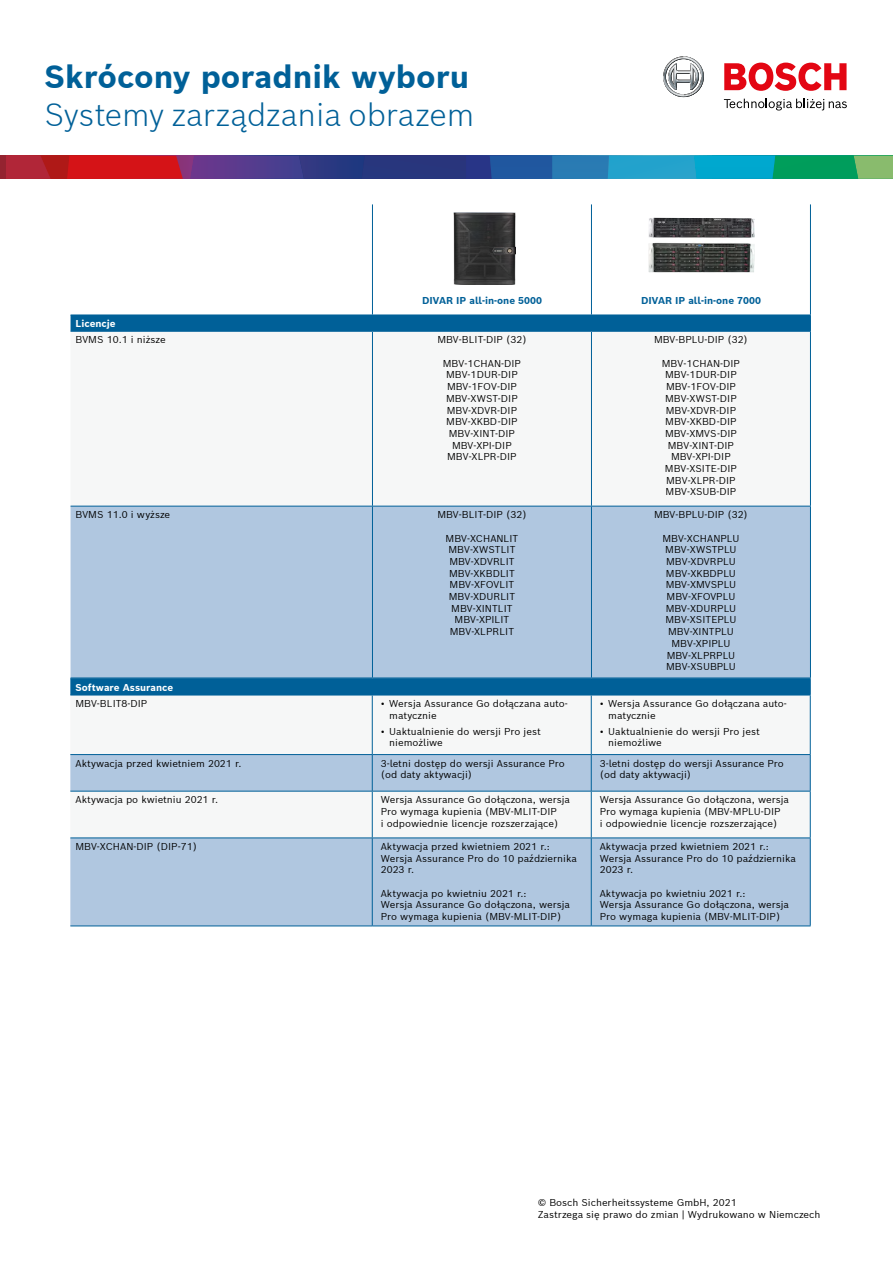
<style>
.page{position:relative;width:893px;height:1263px;background:#fff}
.page>*{position:absolute;margin:0;border:0;box-sizing:border-box;transform-origin:0 0}
.t1{font:300 31.5px "Bosch Sans";color:#006098}
.t2{font:700 31.5px "Bosch Sans";color:#006098}
.t3{font:9.75px/11.7px "Bosch Sans";color:#000}
.t4{font:700 9.75px "Bosch Sans";color:#006098}
.t5{font:700 9.75px "Bosch Sans";color:#fff}
</style>
<div class="page">
<div style="left:0;top:156px;width:5px;height:23px;background:#942330"></div>
<svg style="left:5px;top:156px;width:888px;height:23px"></svg>
<svg style="left:724px;top:99px;width:123px;height:11px"></svg>
<svg style="left:663px;top:56px;width:41px;height:41px"></svg>
<svg style="left:724px;top:63px;width:122px;height:28px"></svg>
<img style="left:454px;top:213px;width:62px;height:71px">
<img style="left:648px;top:218px;width:107px;height:54px">
<div style="left:71px;top:332px;width:739px;height:174px;background:#f6f7f7"></div>
<div style="left:71px;top:507px;width:739px;height:171px;background:#b0c7e0"></div>
<hr style="left:372px;top:204px;width:1px;height:111px;background:#006098">
<hr style="left:591px;top:204px;width:1px;height:111px;background:#006098">
<hr style="left:810px;top:204px;width:1px;height:111px;background:#006098">
<div style="left:71px;top:315px;width:740px;height:16px;background:#006098"></div>
<hr style="left:71px;top:331px;width:301px;height:1px;background:#006098">
<hr style="left:372px;top:331px;width:219px;height:1px;background:#006098">
<hr style="left:372px;top:332px;width:1px;height:174px;background:#006098">
<hr style="left:591px;top:331px;width:220px;height:1px;background:#006098">
<hr style="left:591px;top:332px;width:1px;height:174px;background:#006098">
<hr style="left:810px;top:332px;width:1px;height:174px;background:#006098">
<hr style="left:71px;top:506px;width:301px;height:1px;background:#006098">
<hr style="left:372px;top:506px;width:219px;height:1px;background:#006098">
<hr style="left:372px;top:506px;width:1px;height:172px;background:#006098">
<hr style="left:591px;top:506px;width:220px;height:1px;background:#006098">
<hr style="left:591px;top:506px;width:1px;height:172px;background:#006098">
<hr style="left:810px;top:506px;width:1px;height:172px;background:#006098">
<svg style="left:70px;top:755px;width:740px;height:170px;fill:#b0c7e0"></svg>
<hr style="left:372px;top:695px;width:1px;height:59px;background:#006098">
<hr style="left:591px;top:695px;width:1px;height:59px;background:#006098">
<hr style="left:810px;top:695px;width:1px;height:59px;background:#006098">
<hr style="left:70px;top:754px;width:302px;height:1px;background:#006098">
<hr style="left:372px;top:754px;width:219px;height:1px;background:#006098">
<hr style="left:372px;top:755px;width:1px;height:36px;background:#006098">
<hr style="left:591px;top:754px;width:220px;height:1px;background:#006098">
<hr style="left:591px;top:755px;width:1px;height:36px;background:#006098">
<hr style="left:810px;top:755px;width:1px;height:36px;background:#006098">
<hr style="left:70px;top:791px;width:302px;height:1px;background:#006098">
<hr style="left:372px;top:791px;width:219px;height:1px;background:#006098">
<hr style="left:372px;top:791px;width:1px;height:46px;background:#006098">
<hr style="left:591px;top:791px;width:220px;height:1px;background:#006098">
<hr style="left:591px;top:791px;width:1px;height:46px;background:#006098">
<hr style="left:810px;top:791px;width:1px;height:46px;background:#006098">
<hr style="left:70px;top:837px;width:302px;height:1px;background:#006098">
<hr style="left:372px;top:837px;width:219px;height:1px;background:#006098">
<hr style="left:372px;top:838px;width:1px;height:87px;background:#006098">
<hr style="left:591px;top:837px;width:220px;height:1px;background:#006098">
<hr style="left:591px;top:838px;width:1px;height:87px;background:#006098">
<hr style="left:810px;top:838px;width:1px;height:87px;background:#006098">
<hr style="left:70px;top:925px;width:302px;height:1px;background:#006098">
<hr style="left:372px;top:925px;width:219px;height:1px;background:#006098">
<hr style="left:591px;top:925px;width:220px;height:1px;background:#006098">
<div style="left:70px;top:679px;width:741px;height:16px;background:#006098"></div>
<hr style="left:70px;top:695px;width:302px;height:1px;background:#006098">
<hr style="left:372px;top:695px;width:219px;height:1px;background:#006098">
<hr style="left:591px;top:695px;width:220px;height:1px;background:#006098">
<hr style="left:70px;top:678px;width:302px;height:1px;background:#006098">
<hr style="left:372px;top:678px;width:219px;height:1px;background:#006098">
<hr style="left:591px;top:678px;width:220px;height:1px;background:#006098">
<h1 class="t2" style="left:45px;top:56px;width:426px">Skrócony poradnik wyboru</h1>
<h1 class="t1" style="left:45px;top:94px;width:431px">Systemy zarządzania obrazem</h1>
<p class="t4" style="left:422px;top:294px;width:121px">DIVAR IP all-in-one 5000</p>
<p class="t4" style="left:641px;top:294px;width:121px">DIVAR IP all-in-one 7000</p>
<p class="t5" style="left:76px;top:317px;width:41px">Licencje</p>
<p class="t3" style="left:76px;top:334px;width:92px">BVMS 10.1 i niższe</p>
<p class="t3" style="left:437px;top:334px;width:91px">MBV-BLIT-DIP (32)</p>
<p class="t3" style="left:443px;top:357px;width:80px;text-align:center">MBV-1CHAN-DIP<br>MBV-1DUR-DIP<br>MBV-1FOV-DIP<br>MBV-XWST-DIP<br>MBV-XDVR-DIP<br>MBV-XKBD-DIP<br>MBV-XINT-DIP<br>MBV-XPI-DIP<br>MBV-XLPR-DIP</p>
<p class="t3" style="left:76px;top:508px;width:96px">BVMS 11.0 i wyższe</p>
<p class="t3" style="left:437px;top:508px;width:91px">MBV-BLIT-DIP (32)</p>
<p class="t3" style="left:446px;top:532px;width:74px;text-align:center">MBV-XCHANLIT<br>MBV-XWSTLIT<br>MBV-XDVRLIT<br>MBV-XKBDLIT<br>MBV-XFOVLIT<br>MBV-XDURLIT<br>MBV-XINTLIT<br>MBV-XPILIT<br>MBV-XLPRLIT</p>
<p class="t5" style="left:75px;top:681px;width:99px">Software Assurance</p>
<p class="t3" style="left:75px;top:697px;width:73px">MBV-BLIT8-DIP</p>
<p class="t3" style="left:389px;top:697px;width:180px;text-indent:-9px">• Wersja Assurance Go dołączana auto&shy;matycznie</p>
<p class="t3" style="left:389px;top:725px;width:153px;text-indent:-9px">• Uaktualnienie do wersji Pro jest niemożliwe</p>
<p class="t3" style="left:654px;top:334px;width:95px">MBV-BPLU-DIP (32)</p>
<p class="t3" style="left:662px;top:357px;width:80px;text-align:center">MBV-1CHAN-DIP<br>MBV-1DUR-DIP<br>MBV-1FOV-DIP<br>MBV-XWST-DIP<br>MBV-XDVR-DIP<br>MBV-XKBD-DIP<br>MBV-XMVS-DIP<br>MBV-XINT-DIP<br>MBV-XPI-DIP<br>MBV-XSITE-DIP<br>MBV-XLPR-DIP<br>MBV-XSUB-DIP</p>
<p class="t3" style="left:654px;top:508px;width:95px">MBV-BPLU-DIP (32)</p>
<p class="t3" style="left:662px;top:532px;width:79px;text-align:center">MBV-XCHANPLU<br>MBV-XWSTPLU<br>MBV-XDVRPLU<br>MBV-XKBDPLU<br>MBV-XMVSPLU<br>MBV-XFOVPLU<br>MBV-XDURPLU<br>MBV-XSITEPLU<br>MBV-XINTPLU<br>MBV-XPIPLU<br>MBV-XLPRPLU<br>MBV-XSUBPLU</p>
<p class="t3" style="left:608px;top:697px;width:180px;text-indent:-9px">• Wersja Assurance Go dołączana auto&shy;matycznie</p>
<p class="t3" style="left:608px;top:725px;width:153px;text-indent:-9px">• Uaktualnienie do wersji Pro jest niemożliwe</p>
<p class="t3" style="left:75px;top:757px;width:168px">Aktywacja przed kwietniem 2021 r.</p>
<p class="t3" style="left:381px;top:757px;width:185px">3-letni dostęp do wersji Assurance Pro (od daty aktywacji)</p>
<p class="t3" style="left:600px;top:757px;width:185px">3-letni dostęp do wersji Assurance Pro (od daty aktywacji)</p>
<p class="t3" style="left:75px;top:793px;width:144px">Aktywacja po kwietniu 2021 r.</p>
<p class="t3" style="left:381px;top:793px;width:191px">Wersja Assurance Go dołączona, wersja<br>Pro wymaga kupienia (MBV-MLIT-DIP<br>i odpowiednie licencje rozszerzające)</p>
<p class="t3" style="left:600px;top:793px;width:191px">Wersja Assurance Go dołączona, wersja<br>Pro wymaga kupienia (MBV-MPLU-DIP<br>i odpowiednie licencje rozszerzające)</p>
<p class="t3" style="left:75px;top:840px;width:123px">MBV-XCHAN-DIP (DIP-71)</p>
<p class="t3" style="left:381px;top:840px;width:197px">Aktywacja przed kwietniem 2021 r.:<br>Wersja Assurance Pro do 10 października<br>2023 r.</p>
<p class="t3" style="left:381px;top:887px;width:191px">Aktywacja po kwietniu 2021 r.:<br>Wersja Assurance Go dołączona, wersja<br>Pro wymaga kupienia (MBV-MLIT-DIP)</p>
<p class="t3" style="left:600px;top:840px;width:197px">Aktywacja przed kwietniem 2021 r.:<br>Wersja Assurance Pro do 10 października<br>2023 r.</p>
<p class="t3" style="left:600px;top:887px;width:191px">Aktywacja po kwietniu 2021 r.:<br>Wersja Assurance Go dołączona, wersja<br>Pro wymaga kupienia (MBV-MLIT-DIP)</p>
<p class="t3" style="left:538px;top:1197px;width:284px">© Bosch Sicherheitssysteme GmbH, 2021<br>Zastrzega się prawo do zmian | Wydrukowano w Niemczech</p>
</div>
